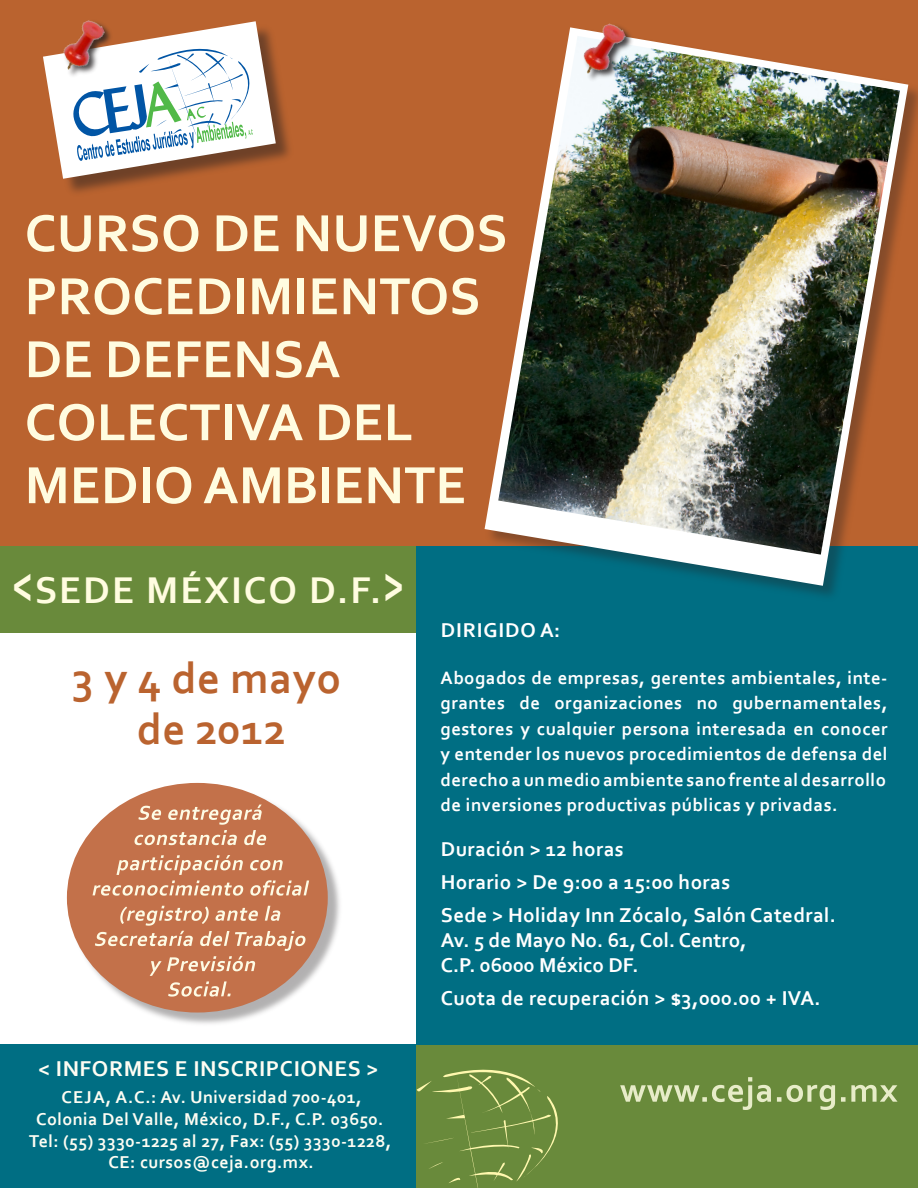
<style>
.page{position:relative;width:918px;height:1188px;background:#fff}
.page>*{position:absolute;margin:0;border:0;box-sizing:border-box;transform-origin:0 0}
.t1{font:700 54.75px/63px "Corbel";color:#fffce0}
.t2{font:700 45px "Corbel";letter-spacing:.01em;color:#ba632f}
.t3{font:700 39px "Corbel";letter-spacing:.05em;color:#fffce0}
.t4{font:700 22.5px "Corbel";letter-spacing:.025em;color:#fefdf3}
.t5{font:700 21px "Corbel";letter-spacing:.015em;color:#fff}
.t6{font:700 18.75px/25.5px "Corbel";letter-spacing:.025em;color:#fff;text-align:justify}
.t7{font:700 18px/21.6px "Corbel";letter-spacing:.025em;color:#fefdf3;text-align:center}
.s1{font-size:58.5px}
</style>
<div class="page">
<div style="left:0;top:413px;width:427px;height:219px;background:#698a3b"></div>
<div style="left:0;top:1044px;width:429px;height:144px;background:#006e83"></div>
<div style="left:416px;top:96px;width:502px;height:1092px;background:#006e83"></div>
<div style="left:0;top:0;width:918px;height:546px;background:#ba632f"></div>
<div style="left:484px;top:27px;width:434px;height:577px;background:#231f20;opacity:.35"></div>
<svg style="left:485px;top:27px;width:423px;height:559px"></svg>
<img style="left:498px;top:36px;width:402px;height:519px">
<img style="left:572px;top:23px;width:65px;height:69px">
<div style="left:45px;top:22px;width:251px;height:176px;background:#231f20;opacity:.5"></div>
<svg style="left:43px;top:21px;width:233px;height:158px"></svg>
<div style="left:69px;top:785px;width:274px;height:243px;background:#231f20;opacity:.35"></div>
<div style="left:67px;top:783px;width:261px;height:230px;background:#c3714a;border-radius:50%"></div>
<svg style="left:134px;top:805px;width:132px;height:40px"></svg>
<svg style="left:93px;top:855px;width:216px;height:41px"></svg>
<svg style="left:95px;top:906px;width:211px;height:91px"></svg>
<div style="left:417px;top:1045px;width:501px;height:143px;background:#698a3b"></div>
<svg style="left:417px;top:1069px;width:141px;height:119px"></svg>
<svg style="left:620px;top:1077px;width:278px;height:33px"></svg>
<p class="t1" style="left:25px;top:200px;width:485px">CURSO DE NUEVOS<br>PROCEDIMIENTOS<br>DE DEFENSA<br>COLECTIVA DEL<br>MEDIO AMBIENTE</p>
<p class="t3" style="left:12px;top:566px;width:393px"><span class="s1">&lt;</span>SEDE MÉXICO D.F.<span class="s1">&gt;</span></p>
<p class="t2" style="left:72px;top:651px;width:271px">3 y 4 de mayo</p>
<p class="t2" style="left:137px;top:702px;width:151px">de 2012</p>
<p class="t4" style="left:38px;top:1055px;width:342px">&lt; INFORMES E INSCRIPCIONES &gt;</p>
<p class="t7" style="left:62px;top:1086px;width:302px">Ceja, A.C.: Av. Universidad 700-401,</p>
<p class="t7" style="left:36px;top:1108px;width:349px">Colonia Del Valle, México, D.F., C.P. 03650.</p>
<p class="t7" style="left:29px;top:1129px;width:364px">Tel: (55) 3330-1225 al 27, Fax: (55) 3330-1228,<br>CE: cursos@ceja.org.mx.</p>
<p class="t5" style="left:441px;top:617px;width:71px">Dirigido</p>
<p class="t5" style="left:540px;top:617px;width:22px">a:</p>
<p class="t6" style="left:441px;top:664px;width:449px">Abogados de empresas, gerentes ambientales, inte&shy;grantes de organizaciones no gubernamentales, gestores y cualquier persona interesada en conocer y entender los nuevos procedimientos de defensa del derecho a un medio ambiente sano frente al desarrollo de inversiones productivas públicas y privadas.</p>
<p class="t5" style="left:441px;top:836px;width:184px">Duración &gt; 12 horas</p>
<p class="t5" style="left:441px;top:869px;width:291px">Horario &gt; De 9:00 a 15:00 horas</p>
<p class="t5" style="left:441px;top:902px;width:397px">Sede &gt; Holiday Inn Zócalo, Salón Catedral.</p>
<p class="t5" style="left:441px;top:927px;width:308px">Av. 5 de Mayo No. 61, Col. Centro,</p>
<p class="t5" style="left:441px;top:952px;width:199px">C.P. 06000 México DF.</p>
<p class="t5" style="left:441px;top:985px;width:381px">Cuota de recuperación &gt; $3,000.00 + IVA.</p>
</div>
